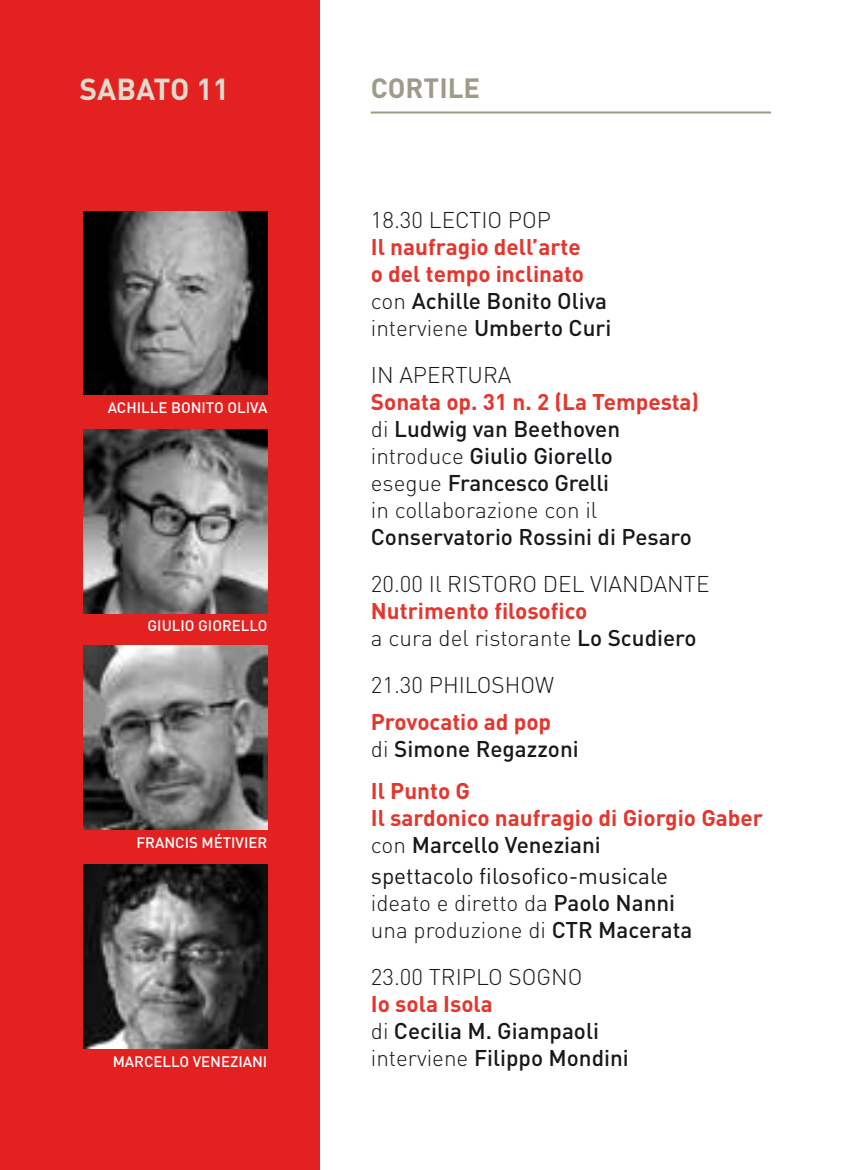
<style>
.page{position:relative;width:851px;height:1170px;background:#fff}
.page>*{position:absolute;margin:0;border:0;box-sizing:border-box;transform-origin:0 0}
.t1{font:700 30px "DIN";color:#e0dbcf}
.t2{font:700 27.5px "DIN";color:#9d9b8a}
.t3{font:700 22.5px/27px "DIN";color:#e5362e}
.t4{font:500 22.5px/27px "DIN";color:#1a171c}
.t5{font:300 22.5px/27px "DIN";color:#1a171c}
.t6{font:500 15px "DIN";color:#fff}
.s1{font-weight:300;color:#1a171c}
.s2{font-weight:500;color:#1a171c}
.s3{font-weight:700;color:#e5362e}
.s4{font-weight:300}
.s5{font-weight:400}
.s6{font-weight:500}
</style>
<div class="page">
<hr style="left:371px;top:111px;width:400px;height:2px;background:#9d9b8a">
<div style="left:0;top:0;width:319px;height:1169px;background:#e32120"></div>
<img style="left:84px;top:645px;width:183px;height:184px">
<img style="left:84px;top:211px;width:183px;height:184px">
<img style="left:83px;top:864px;width:184px;height:184px">
<img style="left:84px;top:430px;width:183px;height:183px">
<h1 class="t1" style="left:80px;top:70px;width:151px">SABATO 11</h1>
<p class="t6" style="left:108px;top:398px;width:161px">ACHILLE BONITO OLIVA</p>
<p class="t6" style="left:147px;top:616px;width:121px">GIULIO GIORELLO</p>
<p class="t6" style="left:136px;top:832px;width:132px">FRANCIS MÉTIVIER</p>
<p class="t6" style="left:113px;top:1051px;width:156px">MARCELLO VENEZIANI</p>
<p class="t2" style="left:371px;top:70px;width:111px">CORTILE</p>
<p class="t5" style="left:371px;top:206px;width:182px">18.30 LECTIO POP</p>
<p class="t3" style="left:371px;top:232px;width:242px">Il naufragio dell’arte<br>o del tempo inclinato <span class="s1">con</span> <span class="s2">Achille Bonito Oliva </span><span class="s1">interviene</span> <span class="s2">Umberto Curi</span></p>
<p class="t5" style="left:371px;top:361px;width:142px">IN APERTURA</p>
<p class="t4" style="left:371px;top:387px;width:330px"><span class="s3">Sonata op. 31 n. 2 (La Tempesta) </span><span class="s4">di</span> Ludwig van Beethoven <span class="s4">introduce</span> Giulio Giorello<br><span class="s4">esegue</span> Francesco Grelli<br><span class="s4">in collaborazione con il</span></p>
<p class="t4" style="left:371px;top:522px;width:322px">Conservatorio Rossini di Pesaro</p>
<p class="t5" style="left:371px;top:570px;width:340px">20.00 Il RISTORO DEL VIANDANTE</p>
<p class="t3" style="left:371px;top:596px;width:327px">Nutrimento filosofico<br><span class="s1">a cura del ristorante</span> <span class="s2">Lo Scudiero</span></p>
<p class="t5" style="left:371px;top:671px;width:184px">21.30 PHILOSHOW</p>
<p class="t3" style="left:371px;top:707px;width:209px">Provocatio ad pop<br><span class="s1">di</span> <span class="s2">Simone Regazzoni</span></p>
<p class="t3" style="left:371px;top:776px;width:394px">Il Punto G<br>Il sardonico naufragio di Giorgio Gaber <span class="s1">con</span> <span class="s2">Marcello Veneziani</span></p>
<p class="t5" style="left:371px;top:862px;width:323px"><span class="s5">spettacolo filosofico-musicale </span>ideato e diretto da <span class="s6">Paolo Nanni </span>una produzione di <span class="s6">CTR Macerata</span></p>
<p class="t5" style="left:371px;top:963px;width:213px">23.00 TRIPLO SOGNO</p>
<p class="t4" style="left:371px;top:989px;width:259px"><span class="s3">Io sola Isola<br></span><span class="s4">di</span> Cecilia M. Giampaoli <span class="s4">interviene</span> Filippo Mondini</p>
</div>
